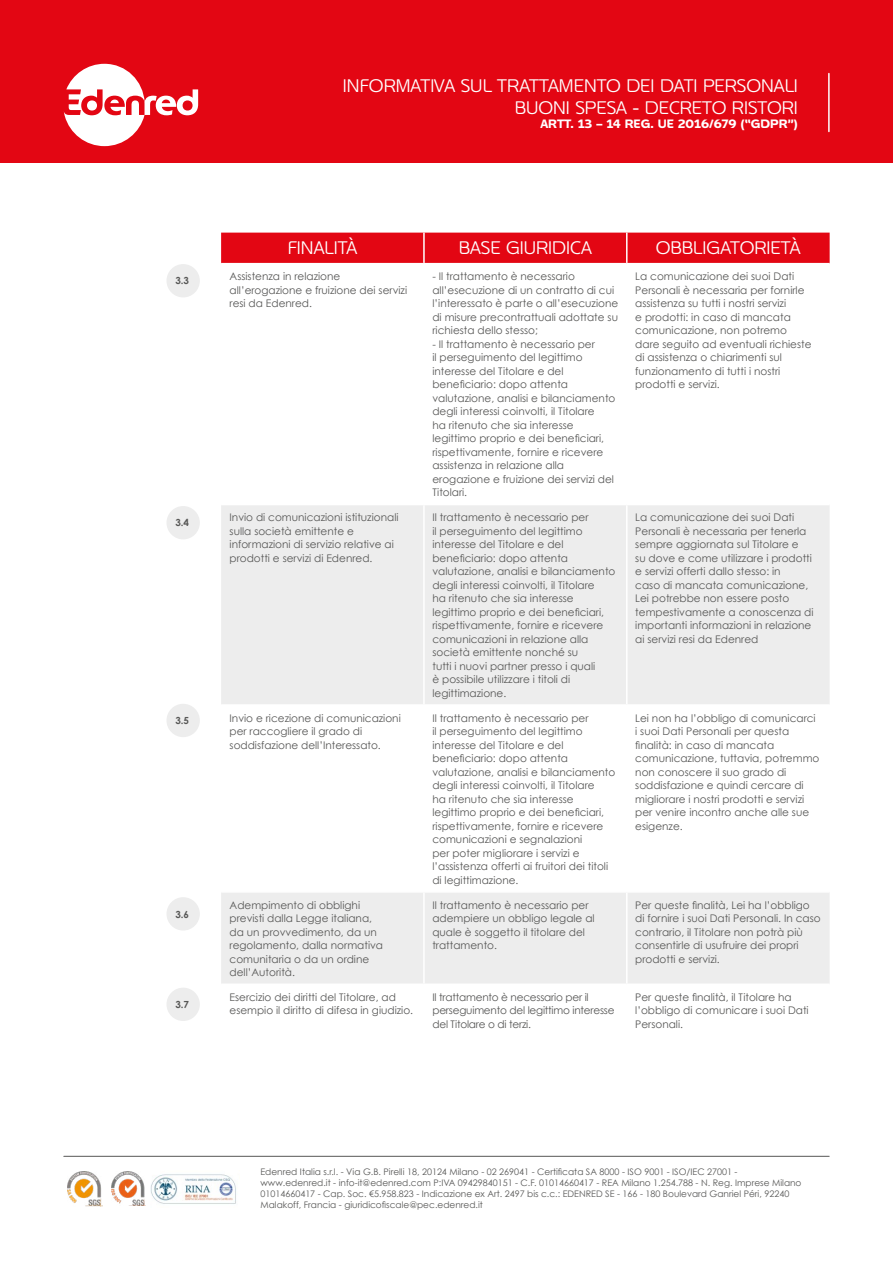
<style>
.page{position:relative;width:893px;height:1263px;background:#fff}
.page>*{position:absolute;margin:0;border:0;box-sizing:border-box;transform-origin:0 0}
.t1{font:300 18px/21.6px "Edenred";color:#fff;text-align:right}
.t2{font:700 12px "Edenred";color:#fff}
.t3{font:10.5px/13.5px "Century Gothic";color:#575756}
.t4{font:10.5px/13.5px "Century Gothic";letter-spacing:-.02em;color:#575756}
.t5{font:700 9.75px "Century Gothic";color:#575756}
.t6{font:9px/10.8px "Century Gothic";color:#575756}
</style>
<div class="page">
<div style="left:0;top:0;width:893px;height:163px;background:#e30613"></div>
<img style="left:150px;top:1174px;width:86px;height:30px">
<img style="left:68px;top:1172px;width:35px;height:34px">
<img style="left:111px;top:1172px;width:34px;height:34px">
<svg style="left:64px;top:64px;width:134px;height:82px"></svg>
<hr style="left:64px;top:1156px;width:765px;height:1px;background:#575756">
<hr style="left:828px;top:74px;width:2px;height:57px;background:#fff">
<div style="left:221px;top:233px;width:609px;height:30px;background:#e30613"></div>
<svg style="left:221px;top:505px;width:609px;height:478px;fill:#ededed"></svg>
<hr style="left:423px;top:505px;width:2px;height:199px;background:#fff">
<hr style="left:626px;top:505px;width:1px;height:199px;background:#fff">
<hr style="left:221px;top:704px;width:203px;height:2px;background:#fff">
<hr style="left:424px;top:704px;width:203px;height:2px;background:#fff">
<hr style="left:423px;top:706px;width:2px;height:185px;background:#fff">
<hr style="left:627px;top:704px;width:203px;height:2px;background:#fff">
<hr style="left:626px;top:706px;width:1px;height:185px;background:#fff">
<hr style="left:221px;top:891px;width:203px;height:2px;background:#fff">
<hr style="left:424px;top:891px;width:203px;height:2px;background:#fff">
<hr style="left:423px;top:893px;width:2px;height:90px;background:#fff">
<hr style="left:627px;top:891px;width:203px;height:2px;background:#fff">
<hr style="left:626px;top:893px;width:1px;height:90px;background:#fff">
<hr style="left:423px;top:233px;width:2px;height:30px;background:#fff">
<hr style="left:626px;top:233px;width:1px;height:30px;background:#fff">
<div style="left:166px;top:264px;width:34px;height:33px;background:#ededed;border-radius:50%"></div>
<div style="left:166px;top:506px;width:34px;height:33px;background:#ededed;border-radius:50%"></div>
<div style="left:166px;top:704px;width:34px;height:33px;background:#ededed;border-radius:50%"></div>
<div style="left:166px;top:897px;width:34px;height:33px;background:#ededed;border-radius:50%"></div>
<div style="left:166px;top:988px;width:34px;height:33px;background:#ededed;border-radius:50%"></div>
<h1 class="t1" style="left:343px;top:75px;width:456px">INFORMATIVA SUL TRATTAMENTO DEI DATI PERSONALI<br>BUONI SPESA - DECRETO RISTORI</h1>
<p class="t2" style="left:540px;top:116px;width:259px">ARTT. 13 – 14 REG. UE 2016/679 (“GDPR”)</p>
<p class="t5" style="left:175px;top:273px;width:15px">3.3</p>
<p class="t5" style="left:175px;top:515px;width:15px">3.4</p>
<p class="t5" style="left:175px;top:713px;width:15px">3.5</p>
<p class="t5" style="left:175px;top:906px;width:15px">3.6</p>
<p class="t5" style="left:175px;top:997px;width:15px">3.7</p>
<h1 class="t1" style="left:288px;top:237px;width:71px">FINALITÀ</h1>
<h1 class="t1" style="left:459px;top:237px;width:135px">BASE GIURIDICA</h1>
<h1 class="t1" style="left:656px;top:237px;width:146px">OBBLIGATORIETÀ</h1>
<p class="t3" style="left:230px;top:269px;width:179px">Assistenza in relazione all’erogazione e fruizione dei servizi resi da Edenred.</p>
<p class="t3" style="left:432px;top:269px;width:187px">- Il trattamento è necessario all’esecuzione di un contratto di cui l’interessato è parte o all’esecuzione di misure precontrattuali adottate su richiesta dello stesso;</p>
<p class="t3" style="left:432px;top:337px;width:184px">- Il trattamento è necessario per<br>il perseguimento del legittimo interesse del Titolare e del beneficiario: dopo attenta valutazione, analisi e bilanciamento degli interessi coinvolti, il Titolare<br>ha ritenuto che sia interesse legittimo proprio e dei beneficiari, rispettivamente, fornire e ricevere assistenza in relazione alla erogazione e fruizione dei servizi del<br>Titolari.</p>
<p class="t3" style="left:635px;top:269px;width:178px">La comunicazione dei suoi Dati<br>Personali è necessaria per fornirle assistenza su tutti i nostri servizi<br>e prodotti: in caso di mancata comunicazione, non potremo dare seguito ad eventuali richieste di assistenza o chiarimenti sul funzionamento di tutti i nostri prodotti e servizi.</p>
<p class="t3" style="left:230px;top:510px;width:170px">Invio di comunicazioni istituzionali sulla società emittente e informazioni di servizio relative ai prodotti e servizi di Edenred.</p>
<p class="t3" style="left:432px;top:510px;width:184px">Il trattamento è necessario per<br>il perseguimento del legittimo interesse del Titolare e del beneficiario: dopo attenta valutazione, analisi e bilanciamento degli interessi coinvolti, il Titolare<br>ha ritenuto che sia interesse legittimo proprio e dei beneficiari, rispettivamente, fornire e ricevere comunicazioni in relazione alla società emittente nonché su<br>tutti i nuovi partner presso i quali<br>è possibile utilizzare i titoli di legittimazione.</p>
<p class="t3" style="left:635px;top:510px;width:180px">La comunicazione dei suoi Dati<br>Personali è necessaria per tenerla sempre aggiornata sul Titolare e<br>su dove e come utilizzare i prodotti e servizi offerti dallo stesso: in<br>caso di mancata comunicazione,<br>Lei potrebbe non essere posto tempestivamente a conoscenza di importanti informazioni in relazione ai servizi resi da Edenred</p>
<p class="t3" style="left:230px;top:711px;width:173px">Invio e ricezione di comunicazioni per raccogliere il grado di soddisfazione dell’Interessato.</p>
<p class="t3" style="left:432px;top:711px;width:184px">Il trattamento è necessario per<br>il perseguimento del legittimo interesse del Titolare e del beneficiario: dopo attenta valutazione, analisi e bilanciamento degli interessi coinvolti, il Titolare<br>ha ritenuto che sia interesse legittimo proprio e dei beneficiari, rispettivamente, fornire e ricevere comunicazioni e segnalazioni<br>per poter migliorare i servizi e l’assistenza offerti ai fruitori dei titoli di legittimazione.</p>
<p class="t3" style="left:635px;top:711px;width:186px">Lei non ha l’obbligo di comunicarci i suoi Dati Personali per questa finalità: in caso di mancata comunicazione, tuttavia, potremmo non conoscere il suo grado di soddisfazione e quindi cercare di migliorare i nostri prodotti e servizi per venire incontro anche alle sue esigenze.</p>
<p class="t3" style="left:230px;top:898px;width:155px">Adempimento di obblighi previsti dalla Legge italiana, da un provvedimento, da un regolamento, dalla normativa comunitaria o da un ordine dell’Autorità.</p>
<p class="t3" style="left:432px;top:898px;width:164px">Il trattamento è necessario per adempiere un obbligo legale al quale è soggetto il titolare del trattamento.</p>
<p class="t3" style="left:635px;top:898px;width:187px">Per queste finalità, Lei ha l’obbligo di fornire i suoi Dati Personali. In caso contrario, il Titolare non potrà più consentirle di usufruire dei propri prodotti e servizi.</p>
<p class="t3" style="left:230px;top:990px;width:185px">Esercizio dei diritti del Titolare, ad esempio il diritto di difesa in giudizio.</p>
<p class="t4" style="left:432px;top:990px;width:184px">Il trattamento è necessario per il perseguimento del legittimo interesse del Titolare o di terzi.</p>
<p class="t3" style="left:635px;top:990px;width:175px">Per queste finalità, il Titolare ha l’obbligo di comunicare i suoi Dati<br>Personali.</p>
<p class="t6" style="left:260px;top:1166px;width:543px">Edenred Italia s.r.l. - Via G.B. Pirelli 18, 20124 Milano - 02 269041 - Certificata SA 8000 - ISO 9001 - ISO/IEC 27001 - www.edenred.it - info-it@edenred.com P:IVA 09429840151 - C.F. 01014660417 - REA Milano 1.254.788 - N. Reg. Imprese Milano 01014660417 - Cap. Soc. €5.958.823 - Indicazione ex Art. 2497 bis c.c.: EDENRED SE - 166 - 180 Boulevard Ganriel Péri, 92240<br>Malakoff, Francia - giuridicofiscale@pec.edenred.it</p>
</div>
